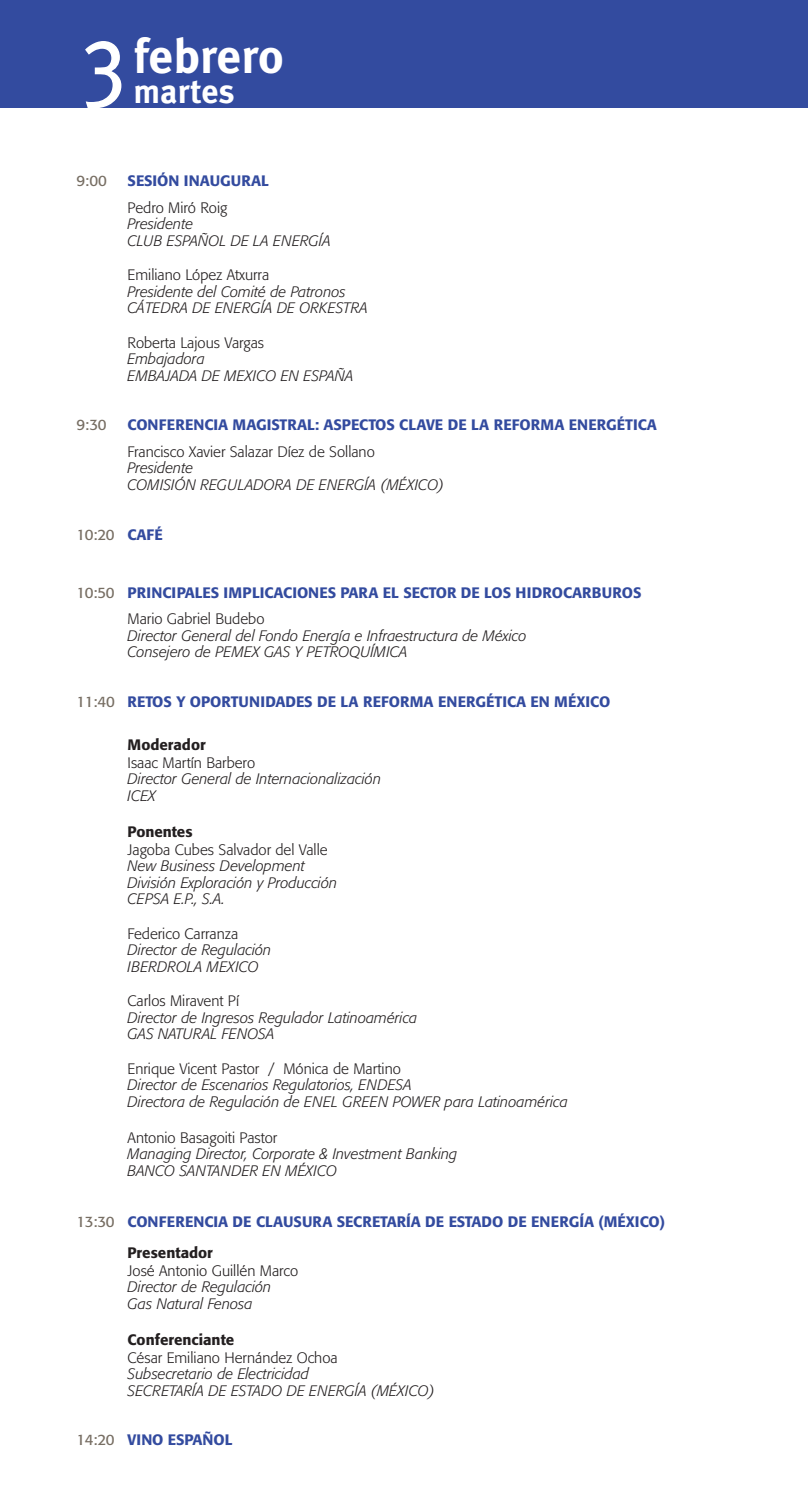
<style>
.page{position:relative;width:808px;height:1506px;background:#fff}
.page>*{position:absolute;margin:0;border:0;box-sizing:border-box;transform-origin:0 0}
.t1{font:700 48.6px "Meta Plus";color:#fff}
.t2{font:700 33.75px "Meta Plus";color:#fff}
.t3{font:italic 300 15px/16.5px "Formata";color:#231f20}
.t4{font:500 15px/26.5px "Formata";color:#334b9f}
.t5{font:300 15px "Formata";color:#231f20}
.t6{font:500 15px "Formata";color:#231f20}
.t7{font:15px "Formata";letter-spacing:-.02em;color:#776e63}
.s1{font-family:"Meta Plus Normal Caps";font-weight:400;font-size:94.5px}
.s2{font-weight:500;color:#334b9f}
.s3{font-weight:400;color:#776e63}
.s4{font-weight:300;color:#231f20}
.s5{color:#231f20}
</style>
<div class="page">
<div style="left:0;top:0;width:808px;height:107px;background:#334b9f"></div>
<svg style="left:84px;top:41px;width:38px;height:67px"></svg>
<h1 class="t1" style="left:82px;top:28px;width:203px"><span class="s1">3</span> febrero</h1>
<h2 class="t2" style="left:134px;top:71px;width:103px">martes</h2>
<p class="t7" style="left:77px;top:172px;width:32px">9:00</p>
<p class="t4" style="left:128px;top:168px;width:143px">SESIÓN INAUGURAL</p>
<p class="t5" style="left:128px;top:199px;width:101px">Pedro Miró Roig</p>
<p class="t3" style="left:128px;top:216px;width:205px">Presidente<br>CLUB ESPAÑOL DE LA ENERGÍA</p>
<p class="t5" style="left:128px;top:266px;width:143px">Emiliano López Atxurra</p>
<p class="t3" style="left:128px;top:283px;width:242px">Presidente del Comité de Patronos<br>CÁTEDRA DE ENERGÍA DE ORKESTRA</p>
<p class="t5" style="left:128px;top:334px;width:138px">Roberta Lajous Vargas</p>
<p class="t3" style="left:128px;top:351px;width:227px">Embajadora<br>EMBAJADA DE MEXICO EN ESPAÑA</p>
<p class="t7" style="left:77px;top:416px;width:32px">9:30</p>
<p class="t4" style="left:128px;top:412px;width:531px">CONFERENCIA MAGISTRAL: ASPECTOS CLAVE DE LA REFORMA ENERGÉTICA</p>
<p class="t5" style="left:128px;top:443px;width:249px">Francisco Xavier Salazar Díez de Sollano</p>
<p class="t3" style="left:128px;top:460px;width:318px">Presidente<br>COMISIÓN REGULADORA DE ENERGÍA (MÉXICO)</p>
<p class="t7" style="left:77px;top:525px;width:70px">10:20 <span class="s2">Café</span></p>
<p class="t4" style="left:128px;top:579px;width:515px;text-indent:-51px"><span class="s3">10:50</span> PRINCIPALES IMPLICACIONES PARA EL SECTOR DE LOS HIDROCARBUROS<br><span class="s4">Mario Gabriel Budebo</span></p>
<p class="t3" style="left:128px;top:627px;width:400px">Director General del Fondo Energía e Infraestructura de México<br>Consejero de Pemex</p>
<p class="t3" style="left:264px;top:643px;width:10px">gas</p>
<p class="t3" style="left:295px;top:643px;width:22px">y petro</p>
<p class="t3" style="left:350px;top:643px;width:20px">química</p>
<p class="t4" style="left:77px;top:688px;width:535px"><span class="s3">11:40</span> RETOS Y OPORTUNIDADES DE LA REFORMA ENERGÉTICA EN MÉXICO</p>
<p class="t6" style="left:128px;top:735px;width:80px">Moderador</p>
<p class="t5" style="left:128px;top:753px;width:129px">Isaac Martín Barbero</p>
<p class="t3" style="left:128px;top:770px;width:255px">Director General de Internacionalización<br>ICEX</p>
<p class="t6" style="left:128px;top:822px;width:67px">Ponentes</p>
<p class="t5" style="left:128px;top:840px;width:202px">Jagoba Cubes Salvador del Valle</p>
<p class="t3" style="left:128px;top:857px;width:211px">New Business Development<br>División Exploración y Producción<br>CEPSA E.P., S.A.</p>
<p class="t5" style="left:128px;top:924px;width:112px">Federico Carranza</p>
<p class="t3" style="left:128px;top:941px;width:145px">Director de Regulación<br>IBERDROLA MEXICO</p>
<p class="t5" style="left:128px;top:992px;width:113px">Carlos Miravent Pí</p>
<p class="t3" style="left:128px;top:1009px;width:291px">Director de Ingresos Regulador Latinoamérica<br>GAS NATURAL FENOSA</p>
<p class="t5" style="left:128px;top:1059px;width:275px">Enrique Vicent Pastor / Mónica de Martino</p>
<p class="t3" style="left:128px;top:1076px;width:286px">Director de Escenarios Regulatorios, ENDESA<br>Directora de Regulación de Enel</p>
<p class="t3" style="left:342px;top:1093px;width:21px">Green</p>
<p class="t3" style="left:393px;top:1093px;width:177px">Po wer para Latinoamérica</p>
<p class="t5" style="left:128px;top:1128px;width:151px">Antonio Basagoiti Pastor</p>
<p class="t3" style="left:128px;top:1145px;width:331px">Managing Director, Corporate &amp; Investment Banking<br>BANCO SANTANDER EN MÉXICO</p>
<p class="t4" style="left:128px;top:1206px;width:539px;line-height:30.8px;text-indent:-51px"><span class="s3">13:30</span> CONFERENCIA DE CLAUSURA sECRETARÍA DE ESTADO DE ENERGÍA (MÉXICO)<br><span class="s5">Presentador</span></p>
<p class="t5" style="left:128px;top:1261px;width:172px">José Antonio Guillén Marco</p>
<p class="t3" style="left:128px;top:1278px;width:145px">Director de Regulación<br>Gas Natural Fenosa</p>
<p class="t6" style="left:128px;top:1330px;width:108px">Conferenciante</p>
<p class="t5" style="left:128px;top:1348px;width:212px">César Emiliano Hernández Ochoa</p>
<p class="t3" style="left:128px;top:1365px;width:308px">Subsecretario de Electricidad<br>SECRETARÍA DE ESTADO DE ENERGÍA (MÉXICO)</p>
<p class="t4" style="left:77px;top:1426px;width:158px"><span class="s3">14:20</span> VINO ESPAÑOL</p>
</div>
